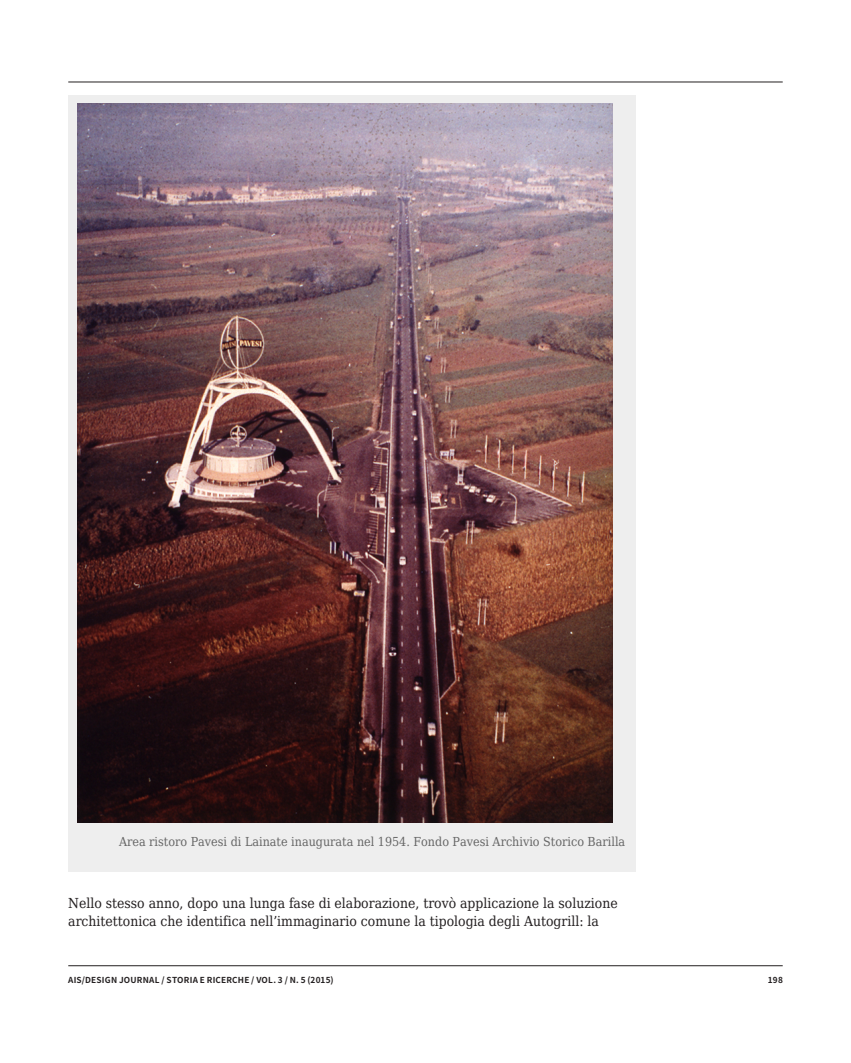
<style>
.page{position:relative;width:851px;height:1063px;background:#fff}
.page>*{position:absolute;margin:0;border:0;box-sizing:border-box;transform-origin:0 0}
.t1{font:13.8px/18.3px "DejaVu Serif Condensed";color:#231f20}
.t2{font:12.45px "DejaVu Serif Condensed";color:#666}
.t3{font:700 8.25px "Noto Sans SC";letter-spacing:.025em;color:#231f20}
</style>
<div class="page">
<hr style="left:68px;top:82px;width:714px;height:1px;background:#231f20">
<hr style="left:68px;top:965px;width:714px;height:1px;background:#231f20">
<div style="left:68px;top:95px;width:567px;height:777px;background:#eee"></div>
<img style="left:78px;top:104px;width:534px;height:719px">
<p class="t2" style="left:119px;top:832px;width:507px">Area ristoro Pavesi di Lainate inaugurata nel 1954. Fondo Pavesi Archivio Storico Barilla</p>
<p class="t1" style="left:68px;top:893px;width:551px">Nello stesso anno, dopo una lunga fase di elaborazione, trovò applicazione la soluzione architettonica che identifica nell’immaginario comune la tipologia degli Autogrill: la</p>
<p class="t3" style="left:68px;top:975px;width:267px">AIS/DESIGN JOURNAL / STORIA E RICERCHE / VOL. 3 / N. 5 (2015)</p>
<p class="t3" style="left:767px;top:975px;width:17px">198</p>
</div>
